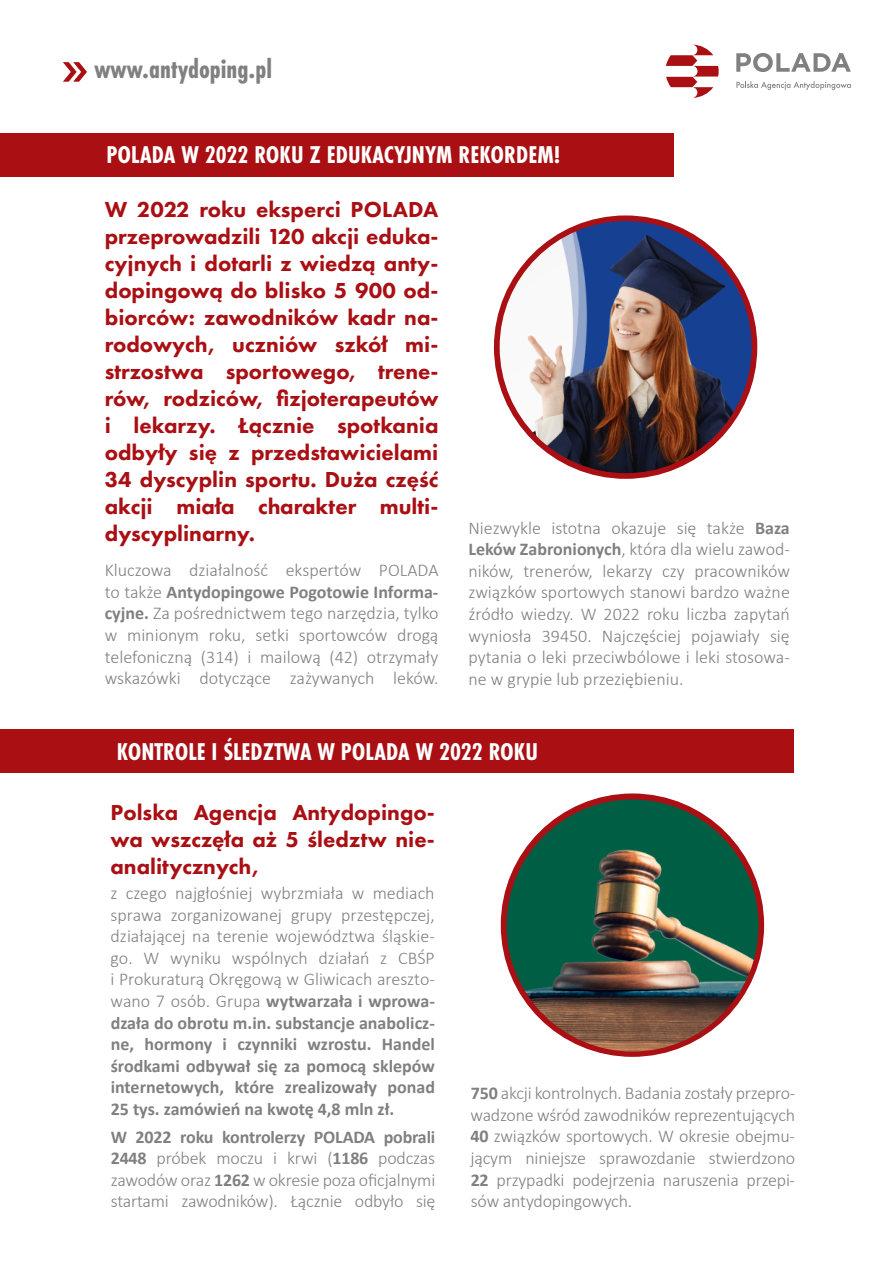
<style>
.page{position:relative;width:893px;height:1263px;background:#fff}
.page>*{position:absolute;margin:0;border:0;box-sizing:border-box;transform-origin:0 0}
.t1{font:700 27.75px "Futura PT Cond";color:#808080}
.t2{font:700 25.2px "Futura PT Cond";color:#fff}
.t3{font:800 22.5px/27px "Futura PT";color:#a90f13;text-align:justify}
.t4{font:300 18px/21.6px "Calibri";letter-spacing:-.01em;color:#808080;text-align:justify}
.s1{font-weight:700}
</style>
<div class="page">
<div style="left:0;top:729px;width:794px;height:43px;background:#a90f13"></div>
<div style="left:501px;top:793px;width:263px;height:264px;background:#a90f13;border-radius:50%"></div>
<img style="left:506px;top:799px;width:253px;height:252px;border-radius:126px">
<svg style="left:736px;top:53px;width:115px;height:19px"></svg>
<svg style="left:736px;top:81px;width:115px;height:9px"></svg>
<svg style="left:666px;top:45px;width:53px;height:53px"></svg>
<svg style="left:63px;top:62px;width:24px;height:20px"></svg>
<div style="left:0;top:133px;width:673px;height:43px;background:#a90f13"></div>
<svg style="left:494px;top:215px;width:263px;height:264px;background:#ab1a1e"></svg>
<img style="left:500px;top:221px;width:252px;height:252px;border-radius:126px">
<h1 class="t1" style="left:95px;top:53px;width:179px">www.antydoping.pl</h1>
<h2 class="t2" style="left:107px;top:140px;width:456px">POLADA W 2022 ROKU Z EDUKACYJNYM REKORDEM!</h2>
<p class="t3" style="left:105px;top:196px;width:335px">W 2022 roku eksperci POLADA przeprowadzili 120 akcji eduka&shy;cyjnych i dotarli z wiedzą anty&shy;dopingową do blisko 5 900 od&shy;biorców: zawodników kadr na&shy;rodowych, uczniów szkół mi&shy;strzostwa sportowego, trene&shy;rów, rodziców, fizjoterapeutów i lekarzy. Łącznie spotkania odbyły się z przedstawicielami 34 dyscyplin sportu. Duża część akcji miała charakter multi&shy;dyscyplinarny.</p>
<p class="t4" style="left:105px;top:559px;width:335px">Kluczowa działalność ekspertów POLADA to także <span class="s1">Antydopingowe Pogotowie Informa&shy;cyjne.</span> Za pośrednictwem tego narzędzia, tylko w minionym roku, setki sportowców drogą telefoniczną (314) i mailową (42) otrzymały wskazówki dotyczące zażywanych leków.</p>
<p class="t4" style="left:468px;top:517px;width:323px">Niezwykle istotna okazuje się także <span class="s1">Baza Leków Zabronionych</span>, która dla wielu zawod&shy;ników, trenerów, lekarzy czy pracowników związków sportowych stanowi bardzo ważne źródło wiedzy. W 2022 roku liczba zapytań wyniosła 39450. Najczęściej pojawiały się pytania o leki przeciwbólowe i leki stosowa&shy;ne w grypie lub przeziębieniu.</p>
<h2 class="t2" style="left:117px;top:737px;width:423px">KONTROLE I ŚLEDZTWA W POLADA W 2022 ROKU</h2>
<p class="t3" style="left:110px;top:798px;width:326px">Polska Agencja Antydopingo&shy;wa wszczęła aż 5 śledztw nie&shy;analitycznych,</p>
<p class="t4" style="left:110px;top:882px;width:326px">z czego najgłośniej wybrzmiała w mediach sprawa zorganizowanej grupy przestępczej, działającej na terenie województwa śląskie&shy;go. W wyniku wspólnych działań z CBŚP i Prokuraturą Okręgową w Gliwicach areszto&shy;wano 7 osób. Grupa <span class="s1">wytwarzała i wprowa&shy;dzała do obrotu m.in. substancje anabolicz&shy;ne, hormony i czynniki wzrostu. Handel środkami odbywał się za pomocą sklepów internetowych, które zrealizowały ponad 25 tys. zamówień na kwotę 4,8 mln zł.</span></p>
<p class="t4" style="left:111px;top:1126px;width:326px"><span class="s1">W 2022 roku kontrolerzy POLADA pobrali 2448</span> próbek moczu i krwi (<span class="s1">1186</span> podczas zawodów oraz <span class="s1">1262</span> w okresie poza oficjalnymi startami zawodników). Łącznie odbyło się</p>
<p class="t4" style="left:470px;top:1082px;width:326px"><span class="s1">750</span> akcji kontrolnych. Badania zostały przepro&shy;wadzone wśród zawodników reprezentujących <span class="s1">40</span> związków sportowych. W okresie obejmu&shy;jącym niniejsze sprawozdanie stwierdzono <span class="s1">22</span> przypadki podejrzenia naruszenia przepi&shy;sów antydopingowych.</p>
</div>
